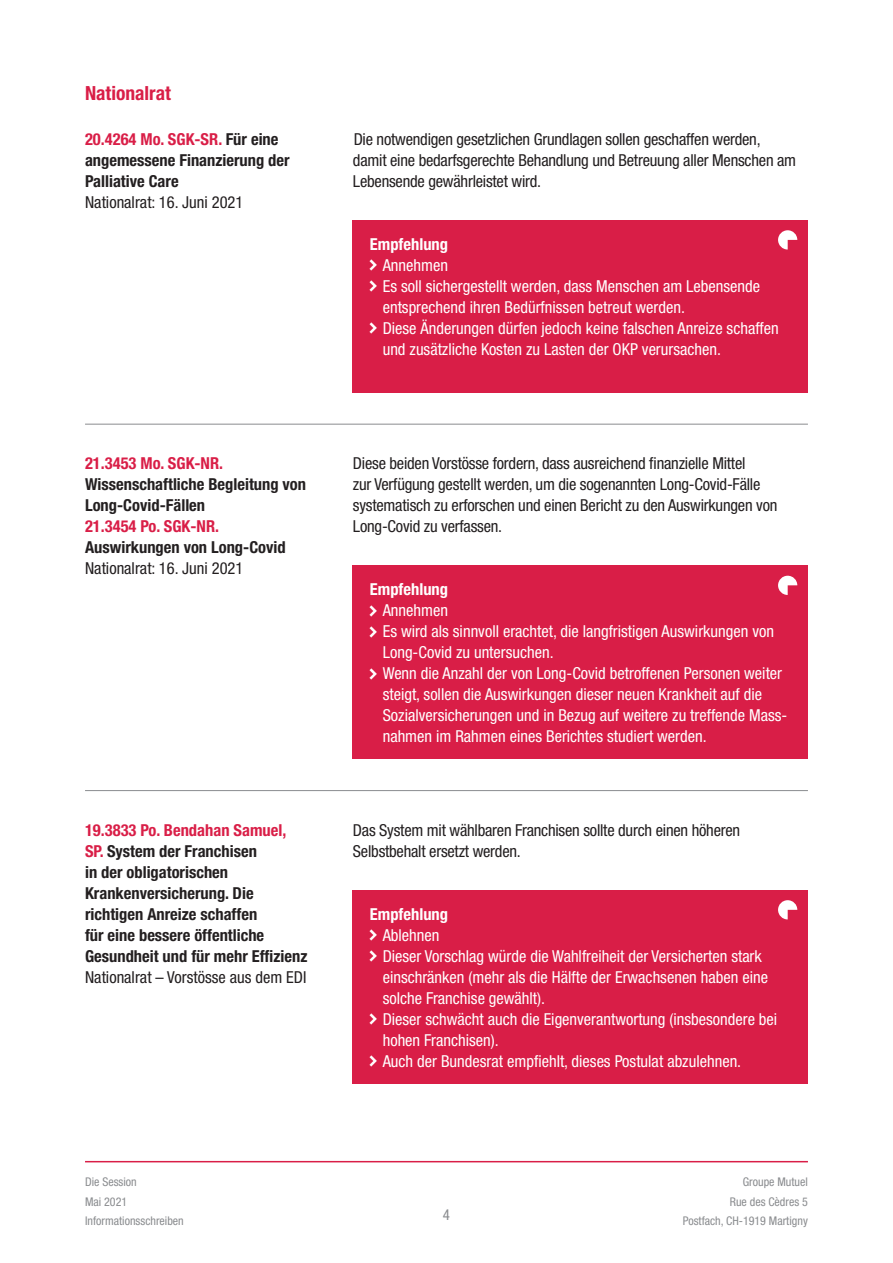
<style>
.page{position:relative;width:893px;height:1263px;background:#fff}
.page>*{position:absolute;margin:0;border:0;box-sizing:border-box;transform-origin:0 0}
.t1{font:700 condensed 19.5px "Helvetica Neue LT";color:#d91e47}
.t2{font:condensed 16.5px/21px "Helvetica Neue LT";color:#fff}
.t3{font:condensed 16.5px/21px "Helvetica Neue LT";letter-spacing:-.015em;color:#231f20}
.t4{font:700 condensed 16.5px/21px "Helvetica Neue LT";color:#231f20}
.t5{font:700 condensed 16.5px "Helvetica Neue LT";color:#fff}
.t6{font:condensed 15px "Helvetica Neue LT";color:#8a8c8f}
.t7{font:condensed 12px/19.5px "Helvetica Neue LT";color:#8a8c8f}
.s1{color:#d91e47}
</style>
<div class="page">
<hr style="left:85px;top:1161px;width:723px;height:1px;background:#d91e47">
<div style="left:353px;top:220px;width:455px;height:173px;background:#d91e47"></div>
<svg style="left:370px;top:260px;width:7px;height:11px"></svg>
<svg style="left:370px;top:281px;width:7px;height:11px"></svg>
<svg style="left:370px;top:323px;width:7px;height:11px"></svg>
<svg style="left:778px;top:230px;width:19px;height:20px"></svg>
<div style="left:353px;top:565px;width:455px;height:194px;background:#d91e47"></div>
<svg style="left:370px;top:605px;width:7px;height:11px"></svg>
<svg style="left:370px;top:626px;width:7px;height:11px"></svg>
<svg style="left:370px;top:668px;width:7px;height:11px"></svg>
<svg style="left:778px;top:576px;width:19px;height:19px"></svg>
<div style="left:353px;top:889px;width:455px;height:194px;background:#d91e47"></div>
<svg style="left:370px;top:930px;width:7px;height:10px"></svg>
<svg style="left:370px;top:951px;width:7px;height:10px"></svg>
<svg style="left:370px;top:1014px;width:7px;height:10px"></svg>
<svg style="left:370px;top:1056px;width:7px;height:10px"></svg>
<svg style="left:778px;top:900px;width:19px;height:19px"></svg>
<hr style="left:85px;top:424px;width:723px;height:1px;background:#8a8c8f">
<hr style="left:85px;top:790px;width:723px;height:1px;background:#8a8c8f">
<p class="t1" style="left:85px;top:81px;width:87px">Nationalrat</p>
<p class="t4" style="left:85px;top:128px;width:206px"><span class="s1">20.4264 Mo. SGK-SR.</span> Für eine angemessene Finanzierung der<br>Palliative Care</p>
<p class="t3" style="left:85px;top:191px;width:160px">Nationalrat: 16. Juni 2021</p>
<p class="t4" style="left:85px;top:453px;width:223px"><span class="s1">21.3453 Mo. SGK-NR.<br></span>Wissenschaftliche Begleitung von<br>Long-Covid-Fällen</p>
<p class="t4" style="left:85px;top:516px;width:202px"><span class="s1">21.3454 Po. SGK-NR.<br></span>Auswirkungen von Long-Covid</p>
<p class="t3" style="left:85px;top:558px;width:160px">Nationalrat: 16. Juni 2021</p>
<p class="t4" style="left:85px;top:819px;width:224px"><span class="s1">19.3833 Po. Bendahan Samuel,<br>SP.</span> System der Franchisen<br>in der obligatorischen<br>Krankenversicherung. Die richtigen Anreize schaffen<br>für eine bessere öffentliche<br>Gesundheit und für mehr Effizienz</p>
<p class="t3" style="left:85px;top:966px;width:223px">Nationalrat – Vorstösse aus dem EDI</p>
<p class="t3" style="left:353px;top:129px;width:445px">Die notwendigen gesetzlichen Grundlagen sollen geschaffen werden, damit eine bedarfsgerechte Behandlung und Betreuung aller Menschen am<br>Lebensende gewährleistet wird.</p>
<p class="t5" style="left:370px;top:234px;width:80px">Empfehlung</p>
<p class="t2" style="left:383px;top:254px;width:67px">Annehmen</p>
<p class="t2" style="left:383px;top:275px;width:379px">Es soll sichergestellt werden, dass Menschen am Lebensende entsprechend ihren Bedürfnissen betreut werden.</p>
<p class="t2" style="left:383px;top:317px;width:398px">Diese Änderungen dürfen jedoch keine falschen Anreize schaffen und zusätzliche Kosten zu Lasten der OKP verursachen.</p>
<p class="t3" style="left:353px;top:453px;width:426px">Diese beiden Vorstösse fordern, dass ausreichend finanzielle Mittel<br>zur Verfügung gestellt werden, um die sogenannten Long-Covid-Fälle systematisch zu erforschen und einen Bericht zu den Auswirkungen von Long-Covid zu verfassen.</p>
<p class="t5" style="left:370px;top:579px;width:80px">Empfehlung</p>
<p class="t2" style="left:383px;top:600px;width:67px">Annehmen</p>
<p class="t2" style="left:383px;top:621px;width:393px">Es wird als sinnvoll erachtet, die langfristigen Auswirkungen von<br>Long-Covid zu untersuchen.</p>
<p class="t2" style="left:383px;top:663px;width:406px">Wenn die Anzahl der von Long-Covid betroffenen Personen weiter steigt, sollen die Auswirkungen dieser neuen Krankheit auf die Sozialversicherungen und in Bezug auf weitere zu treffende Mass&shy;nahmen im Rahmen eines Berichtes studiert werden.</p>
<p class="t3" style="left:353px;top:819px;width:389px">Das System mit wählbaren Franchisen sollte durch einen höheren<br>Selbstbehalt ersetzt werden.</p>
<p class="t5" style="left:370px;top:904px;width:80px">Empfehlung</p>
<p class="t2" style="left:383px;top:924px;width:58px">Ablehnen</p>
<p class="t2" style="left:383px;top:945px;width:387px">Dieser Vorschlag würde die Wahlfreiheit der Versicherten stark einschränken (mehr als die Hälfte der Erwachsenen haben eine solche Franchise gewählt).</p>
<p class="t2" style="left:383px;top:1008px;width:396px">Dieser schwächt auch die Eigenverantwortung (insbesondere bei hohen Franchisen).</p>
<p class="t2" style="left:383px;top:1050px;width:360px">Auch der Bundesrat empfiehlt, dieses Postulat abzulehnen.</p>
<p class="t7" style="left:85px;top:1172px;width:100px">Die Session<br>Mai 2021<br>Informationsschreiben</p>
<p class="t7" style="left:683px;top:1172px;width:127px;text-align:right">Groupe Mutuel<br>Rue des Cèdres 5<br>Postfach, CH-1919 Martigny</p>
<p class="t6" style="left:443px;top:1206px;width:9px">4</p>
</div>
